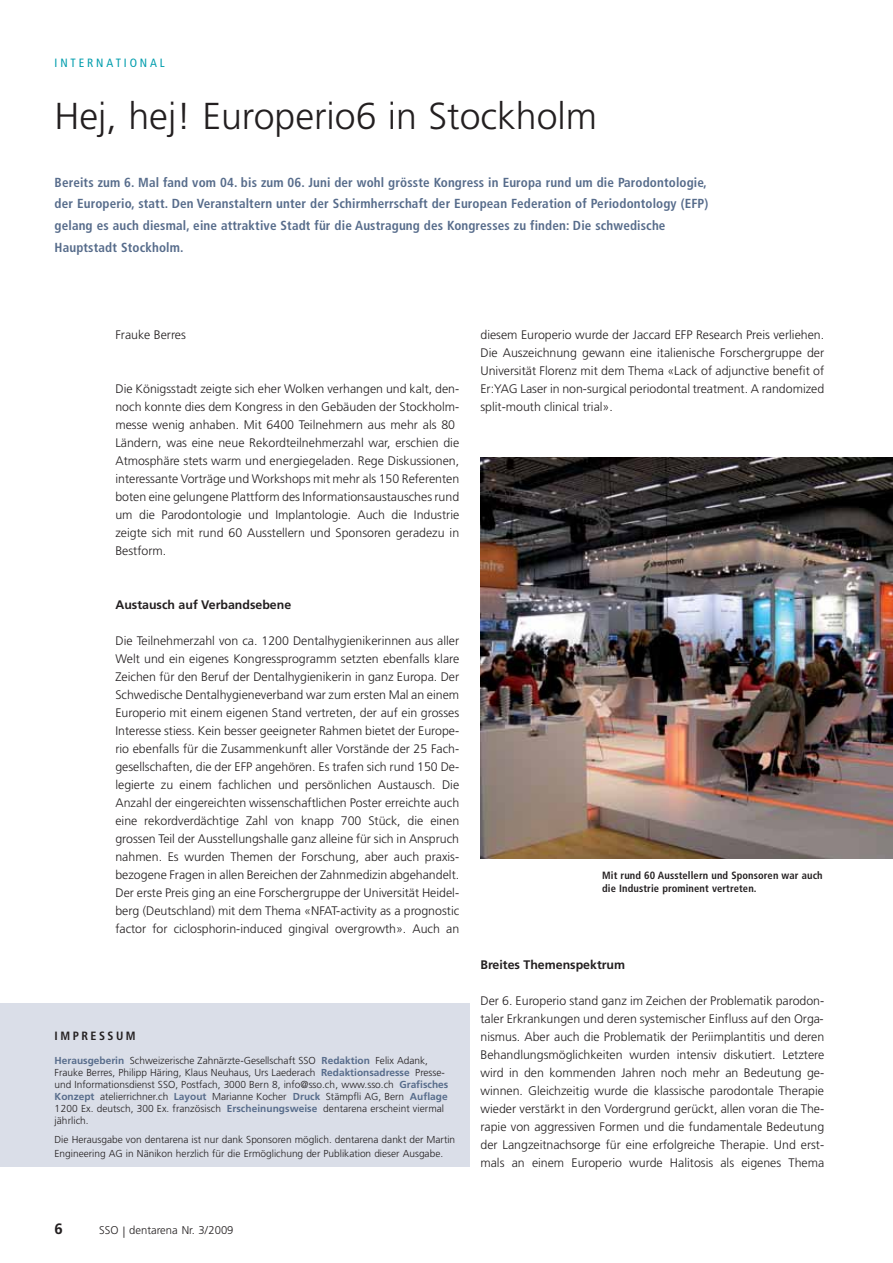
<style>
.page{position:relative;width:893px;height:1263px;background:#fff}
.page>*{position:absolute;margin:0;border:0;box-sizing:border-box;transform-origin:0 0}
.t1{font:300 37.5px "Frutiger LT";color:#231f20}
.t2{font:700 15px "Frutiger LT";color:#231f20}
.t3{font:700 condensed 13.2px/21.8px "Frutiger LT";letter-spacing:.01em;color:#576c8b}
.t4{font:300 12.3px/18px "Frutiger LT";color:#231f20;text-align:justify}
.t5{font:700 12.3px "Frutiger LT";color:#231f20}
.t6{font:condensed 12px "Frutiger LT";letter-spacing:.24em;color:#009dad}
.t7{font:700 condensed 12px "Frutiger LT";letter-spacing:.205em;color:#231f20}
.t8{font:300 11.25px "Frutiger LT";color:#231f20}
.t9{font:700 condensed 10.5px/13.5px "Frutiger LT";letter-spacing:.01em;color:#231f20}
.t10{font:300 10.2px/12px "Frutiger LT";color:#231f20}
.s1{font-weight:700;color:#576c8b}
</style>
<div class="page">
<div style="left:0;top:1003px;width:470px;height:164px;background:#dadee8"></div>
<img style="left:480px;top:458px;width:412px;height:400px">
<p class="t6" style="left:55px;top:59px;width:112px">INTERNATIONAL</p>
<h1 class="t1" style="left:55px;top:101px;width:544px">Hej, hej! Europerio6 in Stockholm</h1>
<p class="t3" style="left:55px;top:172px;width:655px">Bereits zum 6. Mal fand vom 04. bis zum 06. Juni der wohl grösste Kongress in Europa rund um die Parodontologie, der Europerio, statt. Den Veranstaltern unter der Schirmherrschaft der European Federation of Periodontology (EFP) gelang es auch diesmal, eine attraktive Stadt für die Austragung des Kongresses zu finden: Die schwedische Hauptstadt Stockholm.</p>
<p class="t4" style="left:115px;top:327px;width:72px">Frauke Berres</p>
<p class="t4" style="left:115px;top:381px;width:345px;text-align:left">Die Königsstadt zeigte sich eher Wolken verhangen und kalt, den&shy;noch konnte dies dem Kongress in den Gebäuden der Stockholm&shy;messe wenig anhaben. Mit 6400 Teilnehmern aus mehr als 80<br>Ländern, was eine neue Rekordteilnehmerzahl war, erschien die Atmosphäre stets warm und energiegeladen. Rege Diskussionen, interessante Vorträge und Workshops mit mehr als 150 Referenten boten eine gelungene Plattform des Informationsaustausches rund um die Parodontologie und Implantologie. Auch die Industrie zeigte sich mit rund 60 Ausstellern und Sponsoren geradezu in Bestform.</p>
<p class="t5" style="left:115px;top:600px;width:177px">Austausch auf Verbandsebene</p>
<p class="t4" style="left:115px;top:633px;width:345px">Die Teilnehmerzahl von ca. 1200 Dentalhygienikerinnen aus aller Welt und ein eigenes Kongressprogramm setzten ebenfalls klare Zeichen für den Beruf der Dentalhygienikerin in ganz Europa. Der Schwedische Dentalhygieneverband war zum ersten Mal an einem Europerio mit einem eigenen Stand vertreten, der auf ein grosses Interesse stiess. Kein besser geeigneter Rahmen bietet der Europe&shy;rio ebenfalls für die Zusammenkunft aller Vorstände der 25 Fach&shy;gesellschaften, die der EFP angehören. Es trafen sich rund 150 De&shy;legierte zu einem fachlichen und persönlichen Austausch. Die Anzahl der eingereichten wissenschaftlichen Poster erreichte auch eine rekordverdächtige Zahl von knapp 700 Stück, die einen grossen Teil der Ausstellungshalle ganz alleine für sich in Anspruch nahmen. Es wurden Themen der Forschung, aber auch praxis&shy;bezogene Fragen in allen Bereichen der Zahnmedizin abgehandelt.<br>Der erste Preis ging an eine Forschergruppe der Universität Heidel&shy;berg (Deutschland) mit dem Thema «NFAT-activity as a prognostic factor for ciclosphorin-induced gingival overgrowth». Auch an</p>
<p class="t7" style="left:55px;top:1031px;width:83px">IMPRESSUM</p>
<p class="t10" style="left:55px;top:1055px;width:395px"><span class="s1">Herausgeberin</span> Schweizerische Zahnärzte-Gesellschaft SSO <span class="s1">Redaktion</span> Felix Adank, Frauke Berres, Philipp Häring, Klaus Neuhaus, Urs Laederach <span class="s1">Redaktionsadresse</span> Presse&shy;und Informationsdienst SSO, Postfach, 3000 Bern 8, info@sso.ch, www.sso.ch <span class="s1">Grafisches Konzept</span> atelierrichner.ch <span class="s1">Layout</span> Marianne Kocher <span class="s1">Druck</span> Stämpfli AG, Bern <span class="s1">Auflage </span>1200 Ex. deutsch, 300 Ex. französisch <span class="s1">Erscheinungsweise</span> dentarena erscheint viermal jährlich.</p>
<p class="t10" style="left:55px;top:1134px;width:402px;line-height:13.5px">Die Herausgabe von dentarena ist nur dank Sponsoren möglich. dentarena dankt der Martin<br>Engineering AG in Nänikon herzlich für die Ermöglichung der Publikation dieser Ausgabe.</p>
<p class="t4" style="left:480px;top:327px;width:345px">diesem Europerio wurde der Jaccard EFP Research Preis verliehen.<br>Die Auszeichnung gewann eine italienische Forschergruppe der Universität Florenz mit dem Thema «Lack of adjunctive benefit of Er:YAG Laser in non-surgical periodontal treatment. A randomized split-mouth clinical trial».</p>
<p class="t9" style="left:602px;top:869px;width:222px">Mit rund 60 Ausstellern und Sponsoren war auch die Industrie prominent vertreten.</p>
<p class="t5" style="left:480px;top:960px;width:146px">Breites Themenspektrum</p>
<p class="t4" style="left:480px;top:993px;width:345px">Der 6. Europerio stand ganz im Zeichen der Problematik parodon&shy;taler Erkrankungen und deren systemischer Einfluss auf den Orga&shy;nismus. Aber auch die Problematik der Periimplantitis und deren Behandlungsmöglichkeiten wurden intensiv diskutiert. Letztere wird in den kommenden Jahren noch mehr an Bedeutung ge&shy;winnen. Gleichzeitig wurde die klassische parodontale Therapie wieder verstärkt in den Vordergrund gerückt, allen voran die The&shy;rapie von aggressiven Formen und die fundamentale Bedeutung der Langzeitnachsorge für eine erfolgreiche Therapie. Und erst&shy;mals an einem Europerio wurde Halitosis als eigenes Thema</p>
<p class="t2" style="left:55px;top:1223px;width:10px">6</p>
<p class="t8" style="left:99px;top:1225px;width:136px">SSO | dentarena Nr. 3/2009</p>
</div>
